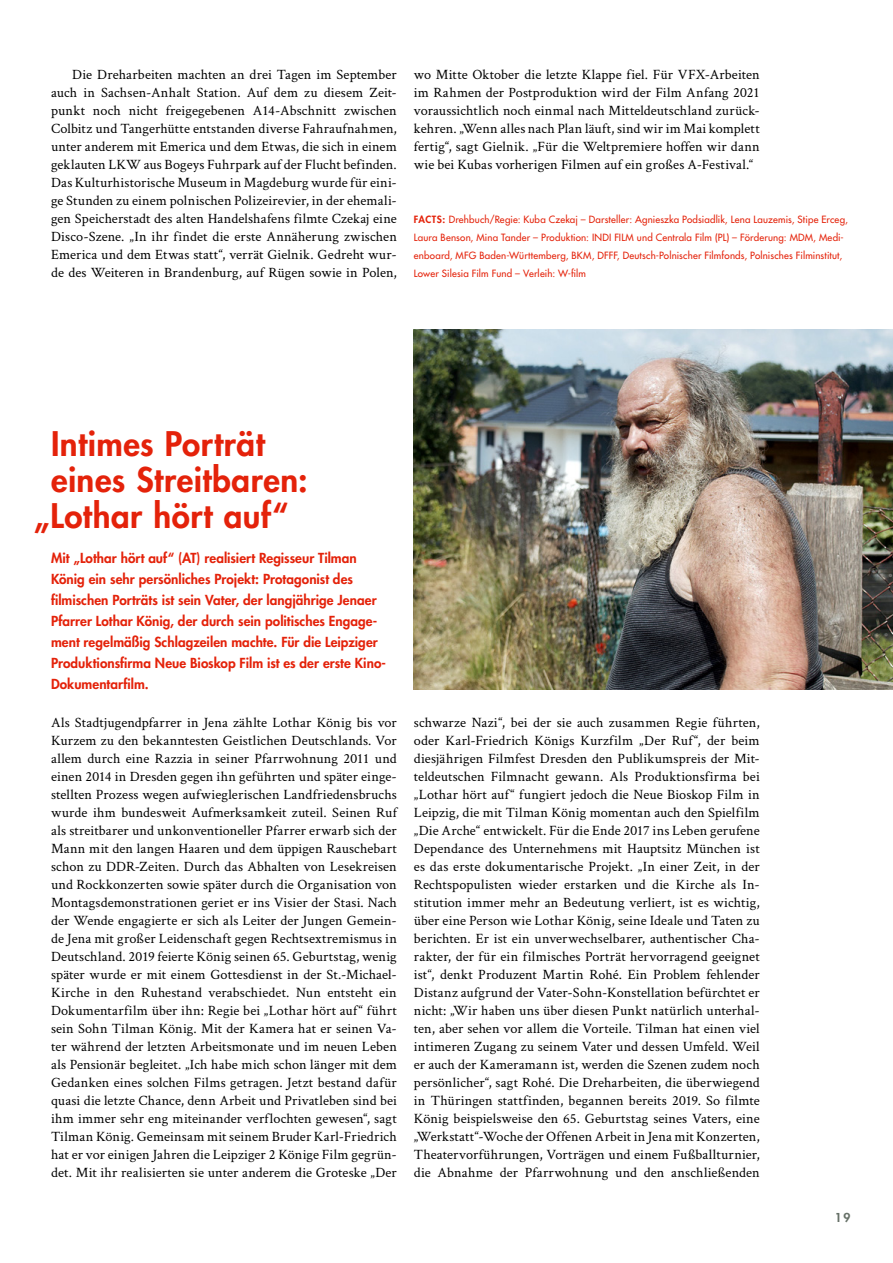
<style>
.page{position:relative;width:893px;height:1263px;background:#fff}
.page>*{position:absolute;margin:0;border:0;box-sizing:border-box;transform-origin:0 0}
.t1{font:800 33px "Futura Std";letter-spacing:.015em;color:#e4220a}
.t2{font:14.25px/18px "Crimson Text";letter-spacing:.005em;color:#000;text-align:justify}
.t3{font:800 13.5px/21px "Futura Std";letter-spacing:.005em;color:#e4220a}
.t4{font:800 12px "Futura Std";color:#677168}
.t5{font:500 9.75px/18px "Futura Std";letter-spacing:.015em;color:#e4220a}
.s1{font-weight:800}
</style>
<div class="page">
<img style="left:414px;top:329px;width:479px;height:360px">
<p class="t2" style="left:51px;top:64px;width:347px;text-indent:21px">Die Dreharbeiten machten an drei Tagen im September auch in Sachsen-Anhalt Station. Auf dem zu diesem Zeit&shy;punkt noch nicht freigegebenen A14-Abschnitt zwischen Colbitz und Tangerhütte entstanden diverse Fahraufnahmen, unter anderem mit Emerica und dem Etwas, die sich in einem geklauten LKW aus Bogeys Fuhrpark auf der Flucht befinden.<br>Das Kulturhistorische Museum in Magdeburg wurde für eini&shy;ge Stunden zu einem polnischen Polizeirevier, in der ehemali&shy;gen Speicherstadt des alten Handelshafens filmte Czekaj eine Disco-Szene. „In ihr findet die erste Annäherung zwischen Emerica und dem Etwas statt“, verrät Gielnik. Gedreht wur&shy;de des Weiteren in Brandenburg, auf Rügen sowie in Polen,</p>
<p class="t2" style="left:414px;top:64px;width:347px">wo Mitte Oktober die letzte Klappe fiel. Für VFX-Arbeiten im Rahmen der Postproduktion wird der Film Anfang 2021 voraussichtlich noch einmal nach Mitteldeutschland zurück&shy;kehren. „Wenn alles nach Plan läuft, sind wir im Mai komplett fertig“, sagt Gielnik. „Für die Weltpremiere hoffen wir dann wie bei Kubas vorherigen Filmen auf ein großes A-Festival.“</p>
<p class="t5" style="left:414px;top:210px;width:435px"><span class="s1">FACTS:</span> Drehbuch/Regie: Kuba Czekaj – Darsteller: Agnieszka Podsiadlik, Lena Lauzemis, Stipe Erceg, Laura Benson, Mina Tander – Produktion: INDI FILM und Centrala Film (PL) – Förderung: MDM, Medi&shy;enboard, MFG Baden-Württemberg, BKM, DFFF, Deutsch-Polnischer Filmfonds, Polnisches Filminstitut, Lower Silesia Film Fund – Verleih: W-film</p>
<h1 class="t1" style="left:51px;top:423px;width:215px">Intimes Porträt</h1>
<h1 class="t1" style="left:51px;top:459px;width:258px">eines Streitbaren:</h1>
<h1 class="t1" style="left:34px;top:495px;width:257px">„Lothar hört auf“</h1>
<p class="t3" style="left:51px;top:548px;width:336px">Mit „Lothar hört auf“ (AT) realisiert Regisseur Tilman König ein sehr persönliches Projekt: Protagonist des filmischen Porträts ist sein Vater, der langjährige Jenaer Pfarrer Lothar König, der durch sein politisches Engage&shy;ment regelmäßig Schlagzeilen machte. Für die Leipziger Produktionsfirma Neue Bioskop Film ist es der erste Kino-Dokumentarfilm.</p>
<p class="t2" style="left:51px;top:712px;width:347px">Als Stadtjugendpfarrer in Jena zählte Lothar König bis vor Kurzem zu den bekanntesten Geistlichen Deutschlands. Vor allem durch eine Razzia in seiner Pfarrwohnung 2011 und einen 2014 in Dresden gegen ihn geführten und später einge&shy;stellten Prozess wegen aufwieglerischen Landfriedensbruchs wurde ihm bundesweit Aufmerksamkeit zuteil. Seinen Ruf als streitbarer und unkonventioneller Pfarrer erwarb sich der Mann mit den langen Haaren und dem üppigen Rauschebart schon zu DDR-Zeiten. Durch das Abhalten von Lesekreisen und Rockkonzerten sowie später durch die Organisation von Montagsdemonstrationen geriet er ins Visier der Stasi. Nach der Wende engagierte er sich als Leiter der Jungen Gemein&shy;de Jena mit großer Leidenschaft gegen Rechtsextremismus in Deutschland. 2019 feierte König seinen 65. Geburtstag, wenig später wurde er mit einem Gottesdienst in der St.-Michael-Kirche in den Ruhestand verabschiedet. Nun entsteht ein Dokumentarfilm über ihn: Regie bei „Lothar hört auf“ führt sein Sohn Tilman König. Mit der Kamera hat er seinen Va&shy;ter während der letzten Arbeitsmonate und im neuen Leben als Pensionär begleitet. „Ich habe mich schon länger mit dem Gedanken eines solchen Films getragen. Jetzt bestand dafür quasi die letzte Chance, denn Arbeit und Privatleben sind bei ihm immer sehr eng miteinander verflochten gewesen“, sagt Tilman König. Gemeinsam mit seinem Bruder Karl-Friedrich hat er vor einigen Jahren die Leipziger 2 Könige Film gegrün&shy;det. Mit ihr realisierten sie unter anderem die Groteske „Der</p>
<p class="t2" style="left:414px;top:712px;width:347px">schwarze Nazi“, bei der sie auch zusammen Regie führten, oder Karl-Friedrich Königs Kurzfilm „Der Ruf“, der beim diesjährigen Filmfest Dresden den Publikumspreis der Mit&shy;teldeutschen Filmnacht gewann. Als Produktionsfirma bei „Lothar hört auf“ fungiert jedoch die Neue Bioskop Film in Leipzig, die mit Tilman König momentan auch den Spielfilm „Die Arche“ entwickelt. Für die Ende 2017 ins Leben gerufene Dependance des Unternehmens mit Hauptsitz München ist es das erste dokumentarische Projekt. „In einer Zeit, in der Rechtspopulisten wieder erstarken und die Kirche als In&shy;stitution immer mehr an Bedeutung verliert, ist es wichtig, über eine Person wie Lothar König, seine Ideale und Taten zu berichten. Er ist ein unverwechselbarer, authentischer Cha&shy;rakter, der für ein filmisches Porträt hervorragend geeignet ist“, denkt Produzent Martin Rohé. Ein Problem fehlender Distanz aufgrund der Vater-Sohn-Konstellation befürchtet er nicht: „Wir haben uns über diesen Punkt natürlich unterhal&shy;ten, aber sehen vor allem die Vorteile. Tilman hat einen viel intimeren Zugang zu seinem Vater und dessen Umfeld. Weil er auch der Kameramann ist, werden die Szenen zudem noch persönlicher“, sagt Rohé. Die Dreharbeiten, die überwiegend in Thüringen stattfinden, begannen bereits 2019. So filmte König beispielsweise den 65. Geburtstag seines Vaters, eine „Werkstatt“-Woche der Offenen Arbeit in Jena mit Konzerten, Theatervorführungen, Vorträgen und einem Fußballturnier, die Abnahme der Pfarrwohnung und den anschließenden</p>
<p class="t4" style="left:835px;top:1210px;width:17px">19</p>
</div>
